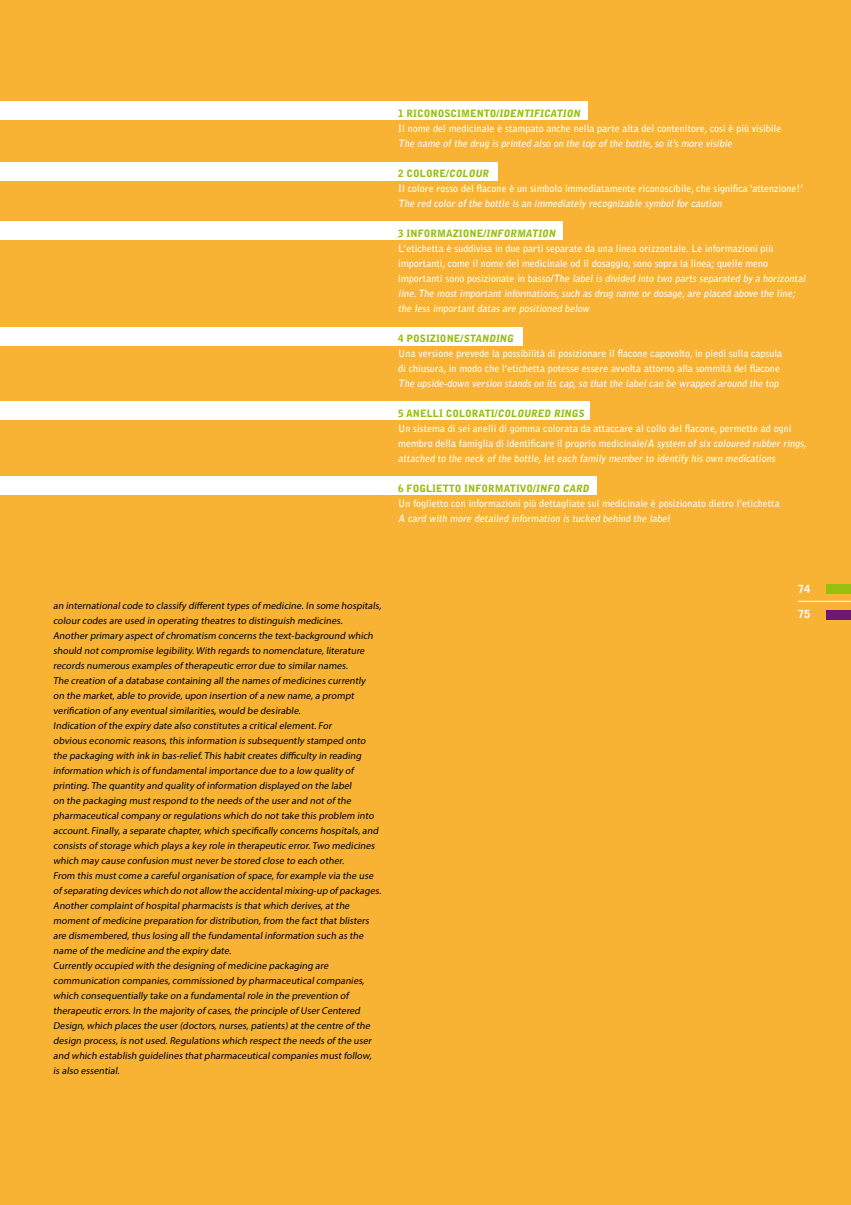
<style>
.page{position:relative;width:851px;height:1205px;background:#fff}
.page>*{position:absolute;margin:0;border:0;box-sizing:border-box;transform-origin:0 0}
.t1{font:700 11.25px "Trade Gothic LT Std";color:#fff}
.t2{font:10px/15px "Myriad Pro";letter-spacing:.005em;color:#000}
.t3{font:700 10px/15px "Bell Gothic Std";color:#fff}
.t4{font:900 10px "Bell Gothic Std";color:#97bf0d}
</style>
<div class="page">
<div style="left:0;top:0;width:850px;height:1205px;background:#f8b334"></div>
<div style="left:826px;top:585px;width:24px;height:9px;background:#97bf0d"></div>
<hr style="left:797px;top:601px;width:53px;height:1px;background:#fff">
<div style="left:826px;top:610px;width:24px;height:9px;background:#6e1873"></div>
<div style="left:0;top:101px;width:587px;height:19px;background:#fff"></div>
<div style="left:0;top:162px;width:497px;height:18px;background:#fff"></div>
<div style="left:0;top:221px;width:562px;height:19px;background:#fff"></div>
<div style="left:0;top:327px;width:522px;height:19px;background:#fff"></div>
<div style="left:0;top:401px;width:589px;height:19px;background:#fff"></div>
<div style="left:0;top:476px;width:596px;height:19px;background:#fff"></div>
<p class="t4" style="left:398px;top:108px;width:185px">1 RICONOSCIMENTO/IDENTIFICATION</p>
<p class="t3" style="left:398px;top:121px;width:384px">Il nome del medicinale è stampato anche nella parte alta del contenitore, così è più visibile<br>The name of the drug is printed also on the top of the bottle, so it’s more visible</p>
<p class="t4" style="left:398px;top:168px;width:94px">2 COLORE/COLOUR</p>
<p class="t3" style="left:398px;top:181px;width:406px">Il colore rosso del flacone è un simbolo immediatamente riconoscibile, che significa ‘attenzione!’<br>The red color of the bottle is an immediately recognizable symbol for caution</p>
<p class="t4" style="left:398px;top:228px;width:161px">3 INFORMAZIONE/INFORMATION</p>
<p class="t3" style="left:398px;top:241px;width:410px">L’etichetta è suddivisa in due parti separate da una linea orizzontale. Le informazioni più importanti, come il nome del medicinale od il dosaggio, sono sopra la linea; quelle meno<br>i m p o r t a n t i s o n o p o s i z i o n at e i n ba ss o/The label is divided into two parts separated by a horizontal line.The most important informations, such as drug name or dosage, are placed above the line; the less important datas are positioned below</p>
<p class="t4" style="left:398px;top:333px;width:118px">4 POSIZIONE/STANDING</p>
<p class="t3" style="left:398px;top:346px;width:385px">Una versione prevede la possibilità di posizionare il flacone capovolto, in piedi sulla capsula di chiusura, in modo che l’etichetta potesse essere avvolta attorno alla sommità del flacone<br>The upside-down version stands on its cap, so that the label can be wrapped around the top</p>
<p class="t4" style="left:398px;top:408px;width:189px">5 ANELLI COLORATI/COLOURED RINGS</p>
<p class="t3" style="left:398px;top:421px;width:409px">Un sistema di sei anelli di gomma colorata da attaccare al collo del flacone, permette ad ogni membro della famiglia di identificare il proprio medicinale/A system of six coloured rubber rings, attached to the neck of the bottle, let each family member to identify his own medications</p>
<p class="t4" style="left:398px;top:483px;width:194px">6 FOGLIETTO INFORMATIVO/INFO CARD</p>
<p class="t3" style="left:398px;top:496px;width:383px">Un foglietto con informazioni più dettagliate sul medicinale è posizionato dietro l’etichetta<br>A card with more detailed information is tucked behind the label</p>
<p class="t2" style="left:53px;top:598px;width:331px">an internationalcode to classify different types of medicine.In some hospitals, colour codes are used in operating theatres to distinguish medicines.<br>Another primary aspect of chromatism concerns the text-background which should not compromise legibility.With regards to nomenclature,literature records numerous examples of therapeutic error due to similar names.<br>The creation of a database containing allthe names of medicines currently<br>on the market,able to provide,upon insertion of a new name,a prompt verification of any eventualsimilarities,would be desirable.<br>Indication of the expiry date also constitutes a criticalelement.For<br>obvious economic reasons,this information is subsequently stamped onto the packaging with ink in bas-relief.This habit creates difficulty in reading information which is of fundamentalimportance due to a low quality of printing.The quantity and quality of information displayed on the label<br>on the packaging must respond to the needs of the user and not of the pharmaceuticalcompany or regulations which do not take this problem into account.Finally,a separate chapter,which specifically concerns hospitals,and consists of storage which plays a key role in therapeutic error.Two medicines which may cause confusion must never be stored close to each other.<br>From this must come a carefulorganisation of space,for example via the use of separating devices which do not allow the accidentalmixing-up of packages.<br>Another complaint of hospitalpharmacists is that which derives,at the moment of medicine preparation for distribution,from the fact that blisters are dismembered,thus losing allthe fundamentalinformation such as the name of the medicine and the expiry date.<br>Currently occupied with the designing of medicine packaging are communication companies,commissioned by pharmaceuticalcompanies, which consequentially take on a fundamentalrole in the prevention of therapeutic errors.In the majority of cases,the principle of User Centered Design,which places the user (doctors,nurses,patients)at the centre of the design process,is not used.Regulations which respect the needs of the user and which establish guidelines that pharmaceuticalcompanies must follow, is also essential.</p>
<p class="t1" style="left:797px;top:582px;width:14px">74</p>
<p class="t1" style="left:797px;top:607px;width:14px">75</p>
</div>
